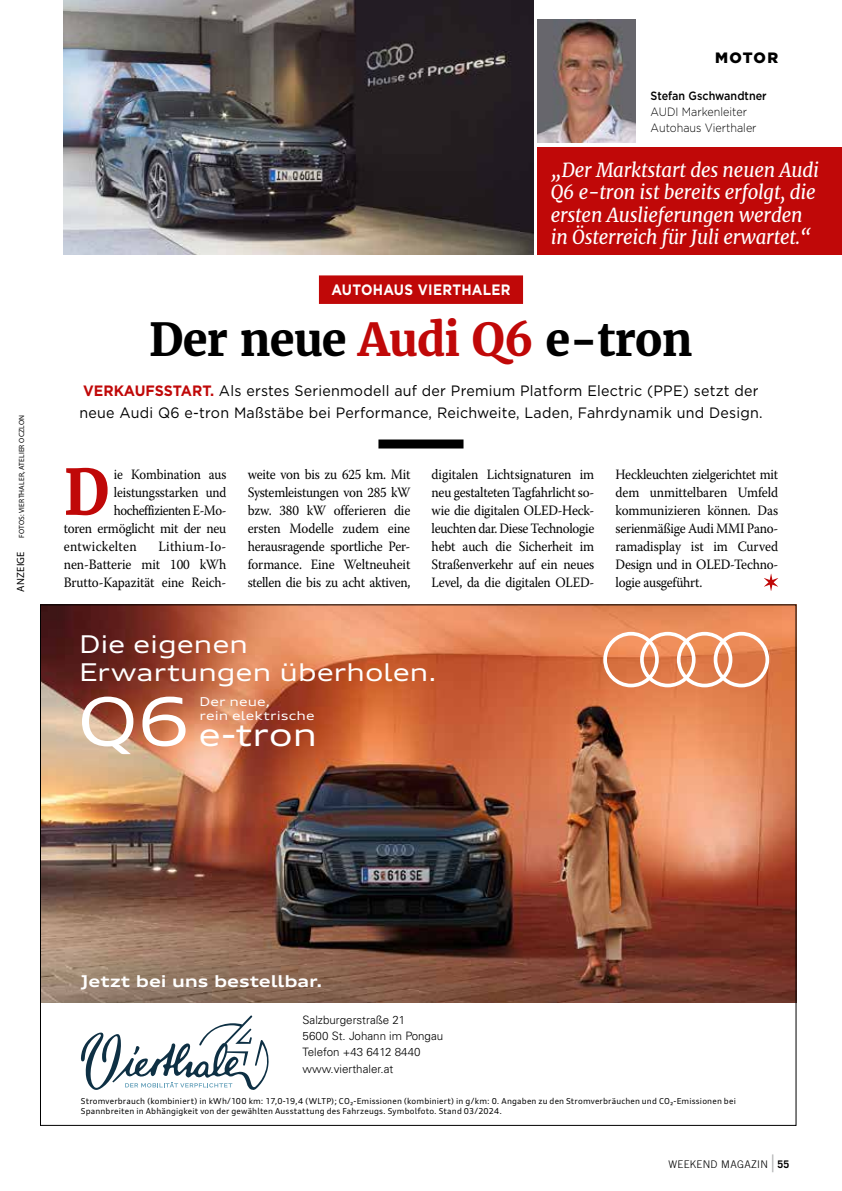
<style>
.page{position:relative;width:842px;height:1191px;background:#fff}
.page>*{position:absolute;margin:0;border:0;box-sizing:border-box;transform-origin:0 0}
.t1{font:expanded 66.6px "Audi Type";color:#fff}
.t2{font:700 62.7px "Merriweather";color:#c00808;scale:.95 1}
.t3{font:700 45px "Merriweather";letter-spacing:-.02em;color:#000}
.t4{font:expanded 31.95px "Audi Type";color:#fff}
.t5{font:expanded 24.45px/27.2px "Audi Type";letter-spacing:-.01em;color:#fff}
.t6{font:700 24px "Trade Gothic LT Std";color:#b1b2b3;scale:.4 1}
.t7{font:italic 19.5px/22.5px "Merriweather";letter-spacing:-.01em;color:#fff}
.t8{font:700 expanded 16.35px "Audi Type";color:#fff}
.t9{font:15px/22.5px "Gotham";letter-spacing:.015em;color:#000;scale:.95 1}
.t10{font:700 15px "Gotham";letter-spacing:.02em;color:#fff;scale:.9 1}
.t11{font:900 15px "Gotham";letter-spacing:.075em;color:#000}
.t12{font:14.25px/18px "Warnock Pro";letter-spacing:-.015em;color:#000;text-align:justify;scale:.92 1}
.t13{font:14.25px "Warnock Pro";letter-spacing:-.015em;color:#000;scale:.9 1}
.t14{font:14.25px "Warnock Pro";letter-spacing:-.035em;color:#000;scale:.9 1}
.t15{font:14.25px "Warnock Pro";letter-spacing:.025em;color:#000;scale:.92 1}
.t16{font:expanded 12.3px/13.6px "Audi Type";letter-spacing:.01em;color:#fff}
.t17{font:300 12px/16px "Gotham";color:#000;scale:.9 1}
.t18{font:500 12px "Gotham";color:#000;scale:.9 1}
.t19{font:300 11.55px/16.4px "Univers LT Std";color:#000}
.t20{font:300 10.5px "Trade Gothic LT Std";letter-spacing:.03em;color:#000}
.t21{font:10.5px "Myriad Pro";letter-spacing:.02em;color:#000}
.t22{font:700 10.5px "Trade Gothic LT Std";color:#000}
.t23{font:8.1px/9.4px "Audi Type";letter-spacing:.02em;color:#000}
.t24{font:7.5px "Myriad Pro";letter-spacing:.02em;color:#000}
.s1{color:#c00808}
.s2{font-weight:700;color:#c00808}
</style>
<div class="page">
<svg style="left:764px;top:573px;width:14px;height:18px"></svg>
<div style="left:319px;top:275px;width:204px;height:29px;background:#c00808"></div>
<div style="left:378px;top:439px;width:85px;height:9px;background:#000"></div>
<img style="left:64px;top:0;width:470px;height:254px">
<div style="left:538px;top:147px;width:304px;height:107px;background:#c00808"></div>
<img style="left:538px;top:20px;width:98px;height:123px">
<img style="left:42px;top:606px;width:752px;height:396px">
<svg style="left:603px;top:632px;width:166px;height:55px"></svg>
<svg style="left:81px;top:1015px;width:188px;height:75px"></svg>
<p class="t24" style="left:17px;top:537px;width:124px;rotate:-90deg">FOTOS: VIERTHALER, ATELIER OCZLON</p>
<p class="t21" style="left:14px;top:591px;width:42px;rotate:-90deg">ANZEIGE</p>
<p class="t11" style="left:715px;top:49px;width:65px">MOTOR</p>
<p class="t18" style="left:651px;top:88px;width:130px">Stefan Gschwandtner</p>
<p class="t17" style="left:651px;top:104px;width:119px">AUDI Markenleiter<br>Autohaus Vierthaler</p>
<h3 class="t7" style="left:551px;top:158px;width:270px">„Der Marktstart des neuen Audi<br>Q6 e-tron ist bereits erfolgt, die ersten Auslieferungen werden in Österreich für Juli erwartet.“</h3>
<p class="t10" style="left:331px;top:280px;width:201px">AUTOHAUS VIERTHALER</p>
<h3 class="t3" style="left:149px;top:310px;width:545px">Der neue <span class="s1">Audi Q6</span> e-tron</h3>
<p class="t9" style="left:79px;top:379px;width:720px"><span class="s2">VERKAUFSSTART.</span> Als erstes Serienmodell auf der Premium Platform Electric (PPE) setzt der neue Audi Q6 e-tron Maßstäbe bei Performance, Reichweite, Laden, Fahrdynamik und Design.</p>
<h2 class="t2" style="left:64px;top:450px;width:50px">D</h2>
<p class="t13" style="left:114px;top:465px;width:127px">ie Kombination aus</p>
<p class="t13" style="left:114px;top:483px;width:127px">leistungsstarken und</p>
<p class="t14" style="left:114px;top:501px;width:127px">hocheffizienten E-Mo-</p>
<p class="t12" style="left:64px;top:519px;width:178px">toren ermöglicht mit der neu</p>
<p class="t15" style="left:64px;top:537px;width:81px">entwickelten</p>
<p class="t12" style="left:64px;top:537px;width:178px;text-indent:95px">Lithium-Io&shy;nen-Batterie mit 100 kWh Brutto-Kapazität eine Reich-</p>
<p class="t12" style="left:248px;top:465px;width:178px">weite von bis zu 625 km. Mit Systemleistungen von 285 kW bzw. 380 kW offerieren die ersten Modelle zudem eine herausragende sportliche Per&shy;formance. Eine Weltneuheit stellen die bis zu acht aktiven,</p>
<p class="t12" style="left:432px;top:465px;width:178px">digitalen Lichtsignaturen im neu gestalteten Tagfahrlicht so&shy;wie die digitalen OLED-Heck&shy;leuchten dar. Diese Technologie hebt auch die Sicherheit im Straßenverkehr auf ein neues Level, da die digitalen OLED-</p>
<p class="t12" style="left:615px;top:465px;width:178px">Heckleuchten zielgerichtet mit dem unmittelbaren Umfeld kommunizieren können. Das serienmäßige Audi MMI Pano&shy;ramadisplay ist im Curved Design und in OLED-Techno&shy;logie ausgeführt.</p>
<h3 class="t5" style="left:79px;top:631px;width:359px">Die eigenen<br>Erwartungen überholen.</h3>
<h1 class="t1" style="left:77px;top:680px;width:115px">Q6</h1>
<p class="t16" style="left:199px;top:695px;width:117px">Der neue,<br>rein elektrische</p>
<h3 class="t4" style="left:199px;top:714px;width:120px">e-tron</h3>
<p class="t8" style="left:81px;top:970px;width:243px">Jetzt bei uns bestellbar.</p>
<p class="t19" style="left:303px;top:1011px;width:142px">Salzburgerstraße 21<br>5600 St. Johann im Pongau<br>Telefon +43 6412 8440 www.vierthaler.at</p>
<p class="t23" style="left:81px;top:1096px;width:656px">Stromverbrauch (kombiniert) in kWh/100 km: 17,0-19,4 (WLTP); CO₂-Emissionen (kombiniert) in g/km: 0. Angaben zu den Stromverbräuchen und CO₂-Emissionen bei<br>Spannbreiten in Abhängigkeit von der gewählten Ausstattung des Fahrzeugs. Symbolfoto. Stand 03/2024.</p>
<p class="t20" style="left:668px;top:1157px;width:101px">WEEKEND MAGAZIN</p>
<h3 class="t6" style="left:772px;top:1148px;width:7px">|</h3>
<p class="t22" style="left:777px;top:1157px;width:13px">55</p>
</div>
